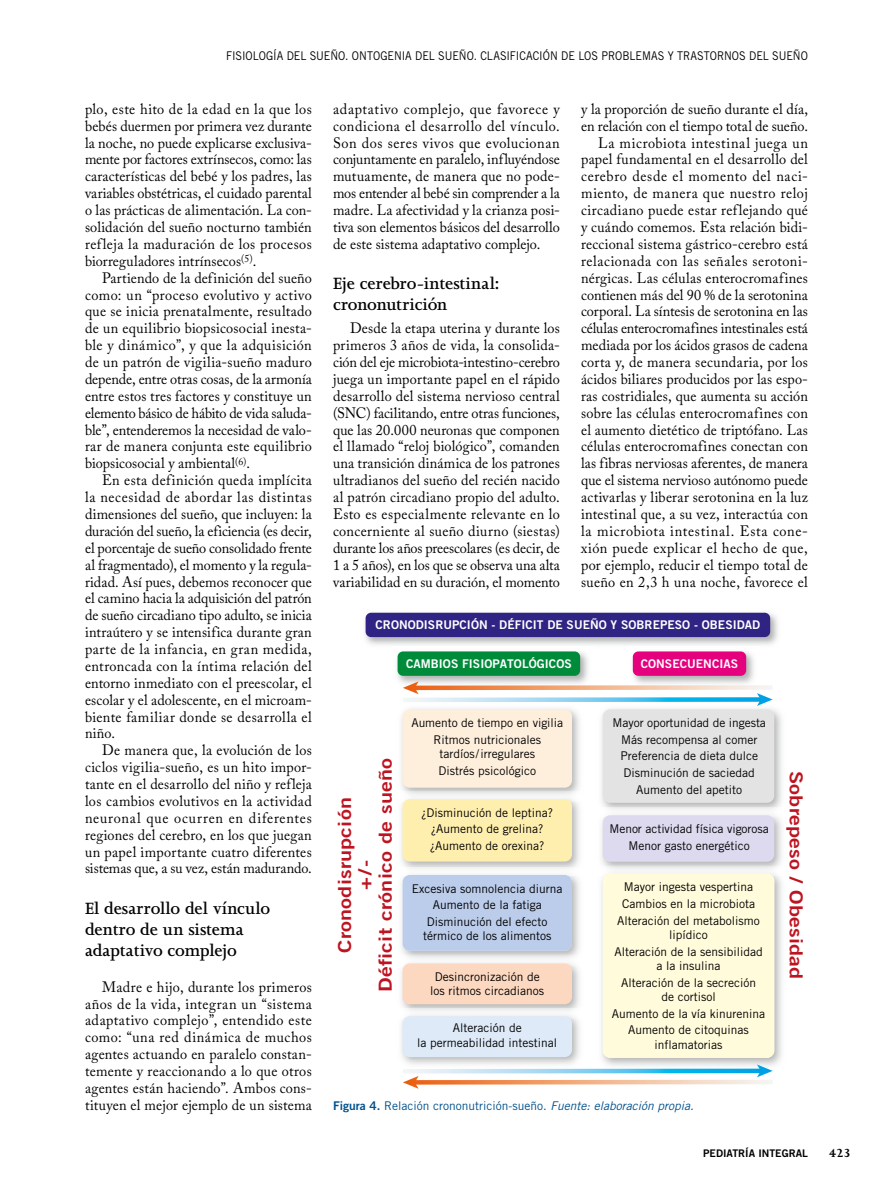
<style>
.page{position:relative;width:893px;height:1191px;background:#fff}
.page>*{position:absolute;margin:0;border:0;box-sizing:border-box;transform-origin:0 0}
.t1{font:600 18.75px/21px "Joanna MT Std";letter-spacing:-.01em;color:#000}
.t2{font:18px/20.2px "Trade Gothic Bold Two";letter-spacing:.01em;color:#be1421;text-align:center;scale:1.2 1}
.t3{font:18px "Trade Gothic Bold Two";color:#be1420;scale:1.2 1}
.t4{font:15px/16.8px "Adobe Caslon Pro";letter-spacing:.015em;color:#000;text-align:justify;scale:.95 1}
.t5{font:700 13.5px "Joanna MT Std";color:#000}
.t6{font:12px/16.6px "Trade Gothic";color:#000;text-align:center}
.t7{font:12px "Trade Gothic Bold Two";letter-spacing:.005em;color:#fff}
.t8{font:12px "Trade Gothic";color:#000;scale:.9 1}
.t9{font:12px "Trade Gothic";color:#00508c}
.t10{font:10.5px "Trade Gothic Bold Two";color:#000}
.s1{font-family:"Trade Gothic Bold Two"}
.s2{font-style:italic}
</style>
<div class="page">
<img style="left:365px;top:613px;width:413px;height:32px">
<div style="left:366px;top:612px;width:404px;height:25px;background:#2f2483;border-radius:5px"></div>
<img style="left:397px;top:651px;width:191px;height:33px">
<div style="left:398px;top:651px;width:182px;height:25px;background:#008b3a;border-radius:5px"></div>
<img style="left:632px;top:651px;width:122px;height:33px">
<div style="left:633px;top:651px;width:113px;height:25px;background:#e5007d;border-radius:5px"></div>
<img style="left:401px;top:708px;width:178px;height:83px">
<div style="left:403px;top:709px;width:169px;height:78px;background:#feefdd;border-radius:7px"></div>
<img style="left:401px;top:875px;width:178px;height:80px">
<div style="left:403px;top:875px;width:169px;height:76px;background:#bccdeb;border-radius:7px"></div>
<img style="left:401px;top:801px;width:178px;height:66px">
<div style="left:403px;top:799px;width:169px;height:62px;background:#ffefaf;border-radius:7px"></div>
<img style="left:401px;top:965px;width:178px;height:43px">
<div style="left:403px;top:963px;width:169px;height:41px;background:#fcd8c1;border-radius:7px"></div>
<img style="left:401px;top:1018px;width:178px;height:47px">
<div style="left:403px;top:1016px;width:169px;height:41px;background:#deeaf8;border-radius:7px"></div>
<img style="left:601px;top:708px;width:181px;height:358px">
<div style="left:603px;top:709px;width:171px;height:94px;background:#e3e3e3;border-radius:7px"></div>
<div style="left:603px;top:873px;width:171px;height:184px;background:#fffbdb;border-radius:7px"></div>
<img style="left:601px;top:807px;width:181px;height:10px">
<img style="left:601px;top:865px;width:181px;height:11px">
<img style="left:605px;top:873px;width:167px;height:3px">
<div style="left:603px;top:815px;width:171px;height:46px;background:#ddd9ee;border-radius:7px"></div>
<svg style="left:405px;top:697px;width:352px;height:5px;background:#84d2f1"></svg>
<svg style="left:757px;top:693px;width:16px;height:13px"></svg>
<svg style="left:419px;top:685px;width:351px;height:5px;background:#f2b792"></svg>
<svg style="left:403px;top:681px;width:16px;height:13px"></svg>
<svg style="left:405px;top:1068px;width:352px;height:5px;background:#8ad4f1"></svg>
<svg style="left:757px;top:1064px;width:16px;height:13px"></svg>
<svg style="left:419px;top:1079px;width:351px;height:5px"></svg>
<svg style="left:403px;top:1076px;width:16px;height:12px"></svg>
<p class="t8" style="left:226px;top:49px;width:648px">Fisiología del sueño. Ontogenia del sueño. Clasificación de los problemas y trastornos del sueño</p>
<p class="t4" style="left:85px;top:100px;width:240px">plo, este hito de la edad en la que los bebés duermen por primera vez durante la noche, no puede explicarse exclusiva&shy;mente por factores extrínsecos, como: las características del bebé y los padres, las variables obstétricas, el cuidado parental o las prácticas de alimentación. La con&shy;solidación del sueño nocturno también refleja la maduración de los procesos biorreguladores intrínsecos<sup>(5)</sup>.</p>
<p class="t4" style="left:85px;top:269px;width:240px;text-indent:17px">Partiendo de la definición del sueño como: un “proceso evolutivo y activo que se inicia prenatalmente, resultado de un equilibrio biopsicosocial inesta&shy;ble y dinámico”, y que la adquisición de un patrón de vigilia-sueño maduro depende, entre otras cosas, de la armonía entre estos tres factores y constituye un elemento básico de hábito de vida saluda&shy;ble”, entenderemos la necesidad de valo&shy;rar de manera conjunta este equilibrio biopsicosocial y ambiental<sup>(6)</sup>.</p>
<p class="t4" style="left:85px;top:471px;width:240px;text-indent:17px">En esta definición queda implícita la necesidad de abordar las distintas dimensiones del sueño, que incluyen: la duración del sueño, la eficiencia (es decir, el porcentaje de sueño consolidado frente al fragmentado), el momento y la regula&shy;ridad. Así pues, debemos reconocer que el camino hacia la adquisición del patrón de sueño circadiano tipo adulto, se inicia intraútero y se intensifica durante gran parte de la infancia, en gran medida, entroncada con la íntima relación del entorno inmediato con el preescolar, el escolar y el adolescente, en el microam&shy;biente familiar donde se desarrolla el niño.</p>
<p class="t4" style="left:85px;top:741px;width:240px;text-indent:17px">De manera que, la evolución de los ciclos vigilia-sueño, es un hito impor&shy;tante en el desarrollo del niño y refleja los cambios evolutivos en la actividad neuronal que ocurren en diferentes regiones del cerebro, en los que juegan un papel importante cuatro diferentes sistemas que, a su vez, están madurando.</p>
<p class="t1" style="left:85px;top:897px;width:187px">El desarrollo del vínculo dentro de un sistema adaptativo complejo</p>
<p class="t4" style="left:85px;top:978px;width:240px;text-indent:17px">Madre e hijo, durante los primeros años de la vida, integran un “sistema adaptativo complejo”, entendido este como: “una red dinámica de muchos agentes actuando en paralelo constan&shy;temente y reaccionando a lo que otros agentes están haciendo”. Ambos cons&shy;tituyen el mejor ejemplo de un sistema</p>
<p class="t4" style="left:333px;top:100px;width:240px">adaptativo complejo, que favorece y condiciona el desarrollo del vínculo.<br>Son dos seres vivos que evolucionan conjuntamente en paralelo, influyéndose mutuamente, de manera que no pode&shy;mos entender al bebé sin comprender a la madre. La afectividad y la crianza posi&shy;tiva son elementos básicos del desarrollo de este sistema adaptativo complejo.</p>
<p class="t1" style="left:333px;top:273px;width:168px">Eje cerebro-intestinal: crononutrición</p>
<p class="t4" style="left:333px;top:320px;width:240px;text-indent:17px">Desde la etapa uterina y durante los primeros 3 años de vida, la consolida&shy;ción del eje microbiota-intestino-cerebro juega un importante papel en el rápido desarrollo del sistema nervioso central (SNC) facilitando, entre otras funciones, que las 20.000 neuronas que componen el llamado “reloj biológico”, comanden una transición dinámica de los patrones ultradianos del sueño del recién nacido al patrón circadiano propio del adulto.<br>Esto es especialmente relevante en lo concerniente al sueño diurno (siestas) durante los años preescolares (es decir, de 1 a 5 años), en los que se observa una alta variabilidad en su duración, el momento</p>
<p class="t4" style="left:581px;top:100px;width:240px;text-align:right">y la proporción de sueño durante el día, en relación con el tiempo total de sueño.<br>La microbiota intestinal juega un papel fundamental en el desarrollo del cerebro desde el momento del naci&shy;miento, de manera que nuestro reloj circadiano puede estar reflejando qué y cuándo comemos. Esta relación bidi&shy;reccional sistema gástrico-cerebro está relacionada con las señales serotoni&shy;nérgicas. Las células enterocromafines contienen más del 90 % de la serotonina corporal. La síntesis de serotonina en las células enterocromafines intestinales está mediada por los ácidos grasos de cadena corta y, de manera secundaria, por los ácidos biliares producidos por las espo&shy;ras costridiales, que aumenta su acción sobre las células enterocromafines con el aumento dietético de triptófano. Las células enterocromafines conectan con las fibras nerviosas aferentes, de manera que el sistema nervioso autónomo puede activarlas y liberar serotonina en la luz intestinal que, a su vez, interactúa con la microbiota intestinal. Esta cone&shy;xión puede explicar el hecho de que, por ejemplo, reducir el tiempo total de sueño en 2,3 h una noche, favorece el</p>
<p class="t7" style="left:376px;top:617px;width:386px">CRONODISRUPCIÓN - DÉFICIT DE SUEÑO Y SOBREPESO - OBESIDAD</p>
<p class="t7" style="left:406px;top:656px;width:167px">CAMBIOS FISIOPATOLÓGICOS</p>
<p class="t7" style="left:641px;top:656px;width:99px">CONSECUENCIAS</p>
<p class="t2" style="left:334px;top:991px;width:196px;rotate:-90deg">Cronodisrupción<br>+/-<br>Déficit crónico de sueño</p>
<p class="t6" style="left:411px;top:714px;width:153px">Aumento de tiempo en vigilia<br>Ritmos nutricionales</p>
<p class="t6" style="left:438px;top:745px;width:99px;text-align:left">tardíos/irregulares<br>Distrés psicológico</p>
<p class="t6" style="left:421px;top:804px;width:134px">¿Disminución de leptina? ¿Aumento de grelina? ¿Aumento de orexina?</p>
<p class="t6" style="left:412px;top:879px;width:152px">Excesiva somnolencia diurna<br>Aumento de la fatiga<br>Disminución del efecto</p>
<p class="t6" style="left:423px;top:927px;width:130px">térmico de los alimentos</p>
<p class="t6" style="left:430px;top:969px;width:115px;line-height:14.4px">Desincronización de los ritmos circadianos</p>
<p class="t6" style="left:417px;top:1020px;width:142px;line-height:14.4px">Alteración de<br>la permeabilidad intestinal</p>
<p class="t6" style="left:613px;top:714px;width:155px">Mayor oportunidad de ingesta<br>Más recompensa al comer<br>Preferencia de dieta dulce<br>Disminución de saciedad<br>Aumento del apetito</p>
<p class="t6" style="left:610px;top:820px;width:161px">Menor actividad física vigorosa<br>Menor gasto energético</p>
<p class="t6" style="left:617px;top:878px;width:144px">Mayor ingesta vespertina<br>Cambios en la microbiota<br>Alteración del metabolismo</p>
<p class="t6" style="left:614px;top:926px;width:150px">lipídico<br>Alteración de la sensibilidad</p>
<p class="t6" style="left:621px;top:957px;width:136px">a la insulina<br>Alteración de la secreción</p>
<p class="t6" style="left:612px;top:988px;width:155px">de cortisol<br>Aumento de la vía kinurenina<br>Aumento de citoquinas</p>
<p class="t6" style="left:654px;top:1036px;width:69px">inflamatorias</p>
<p class="t2" style="left:807px;top:771px;width:175px;rotate:90deg">Sobre eso / Obesidad</p>
<p class="t3" style="left:807px;top:826px;width:12px;rotate:90deg">p</p>
<p class="t9" style="left:333px;top:1098px;width:362px"><span class="s1">Figura 4.</span> Relación crononutrición-sueño. <span class="s2">Fuente: elaboración propia.</span></p>
<p class="t10" style="left:703px;top:1146px;width:106px">PEDIATRÍA INTEGRAL</p>
<p class="t5" style="left:829px;top:1145px;width:23px">423</p>
</div>
